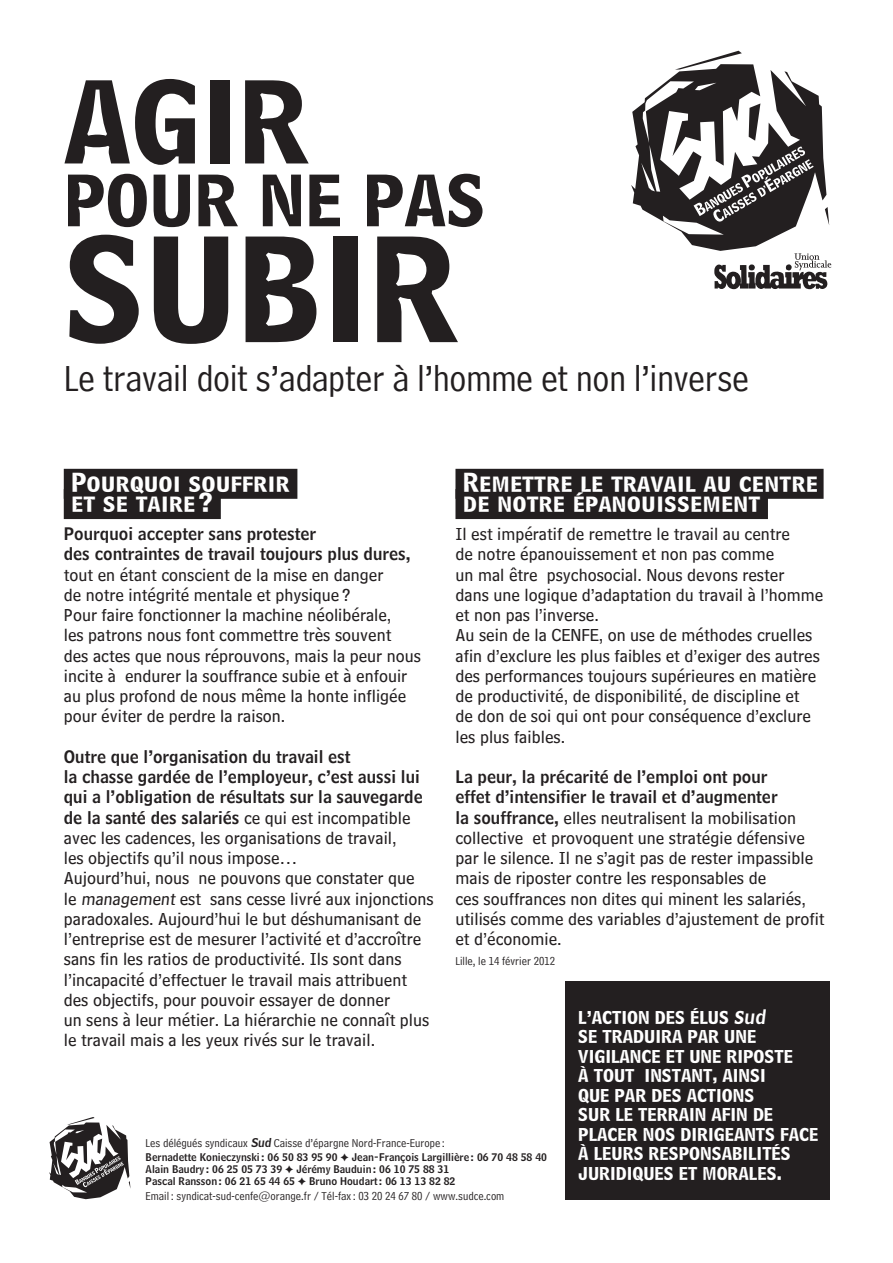
<style>
.page{position:relative;width:893px;height:1263px;background:#fff}
.page>*{position:absolute;margin:0;border:0;box-sizing:border-box;transform-origin:0 0}
.t1{font:124.65px "Bell Centennial BT Bold Listing";color:#231f20}
.t2{font:98.1px "Bell Centennial BT Bold Listing";color:#231f20}
.t3{font:61.05px "Bell Centennial BT Bold Listing";color:#231f20}
.t4{font:38.25px "Bell Centennial BT Address";letter-spacing:-.01em;color:#231f20}
.t5{font:22.5px/20.2px "Bell Centennial BT Bold Listing";color:#fff}
.t6{font:18px/20.2px "Bell Centennial BT Sub Caption";color:#231f20}
.t7{font:17.1px/20.2px "Bell Centennial BT Name And Number";color:#231f20}
.t8{font:15.15px/19.5px "Bell Centennial BT Bold Listing";color:#fff}
.t9{font:12px "Bell Centennial BT Address";color:#231f20}
.t10{font:10.5px "Bell Centennial BT Name And Number";color:#231f20}
.s1{font-family:"Bell Centennial BT Sub Caption";font-size:18px}
.s2{font-family:"Bell Centennial BT Name And Number";font-size:17.1px}
.s3{font-family:"Bell Centennial BT Name And Number";font-size:19.5px}
.s4{font-family:"Bell Centennial BT Name And Number"}
</style>
<div class="page">
<div style="left:64px;top:469px;width:233px;height:30px;background:#231f20"></div>
<div style="left:64px;top:489px;width:157px;height:30px;background:#231f20"></div>
<div style="left:455px;top:469px;width:369px;height:30px;background:#231f20"></div>
<div style="left:455px;top:489px;width:313px;height:30px;background:#231f20"></div>
<div style="left:565px;top:981px;width:264px;height:218px;background:#231f20"></div>
<svg style="left:631px;top:51px;width:200px;height:238px"></svg>
<svg style="left:49px;top:1117px;width:81px;height:82px"></svg>
<h2 class="t2" style="left:64px;top:53px;width:247px">AGI R</h2>
<h3 class="t3" style="left:64px;top:158px;width:423px">POUR NE PAS</h3>
<h1 class="t1" style="left:64px;top:202px;width:385px">SUBIR</h1>
<h3 class="t4" style="left:64px;top:355px;width:687px">Le travail doit s’adapter à l’homme et non l’inverse</h3>
<p class="t5" style="left:71px;top:472px;width:220px">POURQUOI SOUFFRIR<br>ET SE TAIRE?</p>
<p class="t7" style="left:64px;top:523px;width:348px">Pourquoi accepter sans protester<br>des contraintes de travail toujours plus dures,</p>
<p class="t6" style="left:64px;top:564px;width:359px">tout en étant conscient de la mise en danger<br>de notre intégrité mentale et physique?<br>Pour faire fonctionner la machine néolibérale,<br>les patrons nous font commettre très souvent<br>des actes que nous réprouvons, mais la peur nous incite à endurer la souffrance subie et à enfouir au plus profond de nous même la honte infligée pour éviter de perdre la raison.</p>
<p class="t7" style="left:64px;top:746px;width:360px">Outre que l’organisation du travail est<br>la chasse gardée de l’employeur, c’est aussi lui qui a l’obligation de résultats sur la sauvegarde de la santé des salariés <span class="s1">ce qui est incompatible</span></p>
<p class="t6" style="left:64px;top:827px;width:371px">avec les cadences, les organisations de travail,<br>les objectifs qu’il nous impose…<br>Aujourd’hui, nous ne pouvons que constater que<br>le management est sans cesse livré aux injonctions paradoxales. Aujourd’hui le but déshumanisant de l’entreprise est de mesurer l’activité et d’accroître sans fin les ratios de productivité. Ils sont dans l’incapacité d’effectuer le travail mais attribuent des objectifs, pour pouvoir essayer de donner<br>un sens à leur métier. La hiérarchie ne connaît plus le travail mais a les yeux rivés sur le travail.</p>
<p class="t5" style="left:463px;top:472px;width:356px">REMETTRE LE TRAVAIL AU CENTRE<br>DE NOTRE ÉPANOUISSEMENT</p>
<p class="t6" style="left:455px;top:523px;width:369px">Il est impératif de remettre le travail au centre<br>de notre épanouissement et non pas comme<br>un mal être psychosocial. Nous devons rester<br>dans une logique d’adaptation du travail à l’homme et non pas l’inverse.<br>Au sein de la CENFE, on use de méthodes cruelles afin d’exclure les plus faibles et d’exiger des autres des performances toujours supérieures en matière de productivité, de disponibilité, de discipline et<br>de don de soi qui ont pour conséquence d’exclure les plus faibles.</p>
<p class="t7" style="left:455px;top:766px;width:324px">La peur, la précarité de l’emploi ont pour effet d’intensifier le travail et d’augmenter</p>
<p class="t6" style="left:455px;top:807px;width:371px"><span class="s2">la souffrance,</span> elles neutralisent la mobilisation collective et provoquent une stratégie défensive par le silence. Il ne s’agit pas de rester impassible mais de riposter contre les responsables de<br>ces souffrances non dites qui minent les salariés, utilisés comme des variables d’ajustement de profit et d’économie.</p>
<p class="t9" style="left:455px;top:954px;width:101px">Lille, le 14 février 2012</p>
<p class="t8" style="left:578px;top:1007px;width:242px">L’ACTION DES ÉLUS S<span class="s3">ud<br></span>SE TRADUIRA PAR UNE<br>VIGILANCE ET UNE RIPOSTE<br>À TOUT INSTANT, AINSI<br>QUE PAR DES ACTIONS<br>SUR LE TERRAIN AFIN DE<br>PLACER NOS DIRIGEANTS FACE<br>À LEURS RESPONSABILITÉS<br>JURIDIQUES ET MORALES.</p>
<p class="t9" style="left:146px;top:1136px;width:301px">Les délégués syndicaux <span class="s4">Sud</span> Caisse d’épargne Nord-France-Europe :</p>
<p class="t10" style="left:146px;top:1151px;width:193px">Bernadette Konieczynski: 06 50 83 95 90</p>
<p class="t10" style="left:352px;top:1151px;width:197px">Jean-François Largillière: 06 70 48 58 40</p>
<p class="t10" style="left:146px;top:1163px;width:138px">Alain Baudry : 06 25 05 73 39</p>
<p class="t10" style="left:296px;top:1163px;width:154px">Jérémy Bauduin: 06 10 75 88 31</p>
<p class="t10" style="left:146px;top:1175px;width:151px">Pascal Ransson: 06 21 65 44 65</p>
<p class="t10" style="left:309px;top:1175px;width:148px">Bruno Houdart: 06 13 13 82 82</p>
<p class="t9" style="left:146px;top:1188px;width:360px">Email: syndicat-sud-cenfe@orange.fr / Tél-fax: 03 20 24 67 80 / www.sudce.com</p>
</div>
